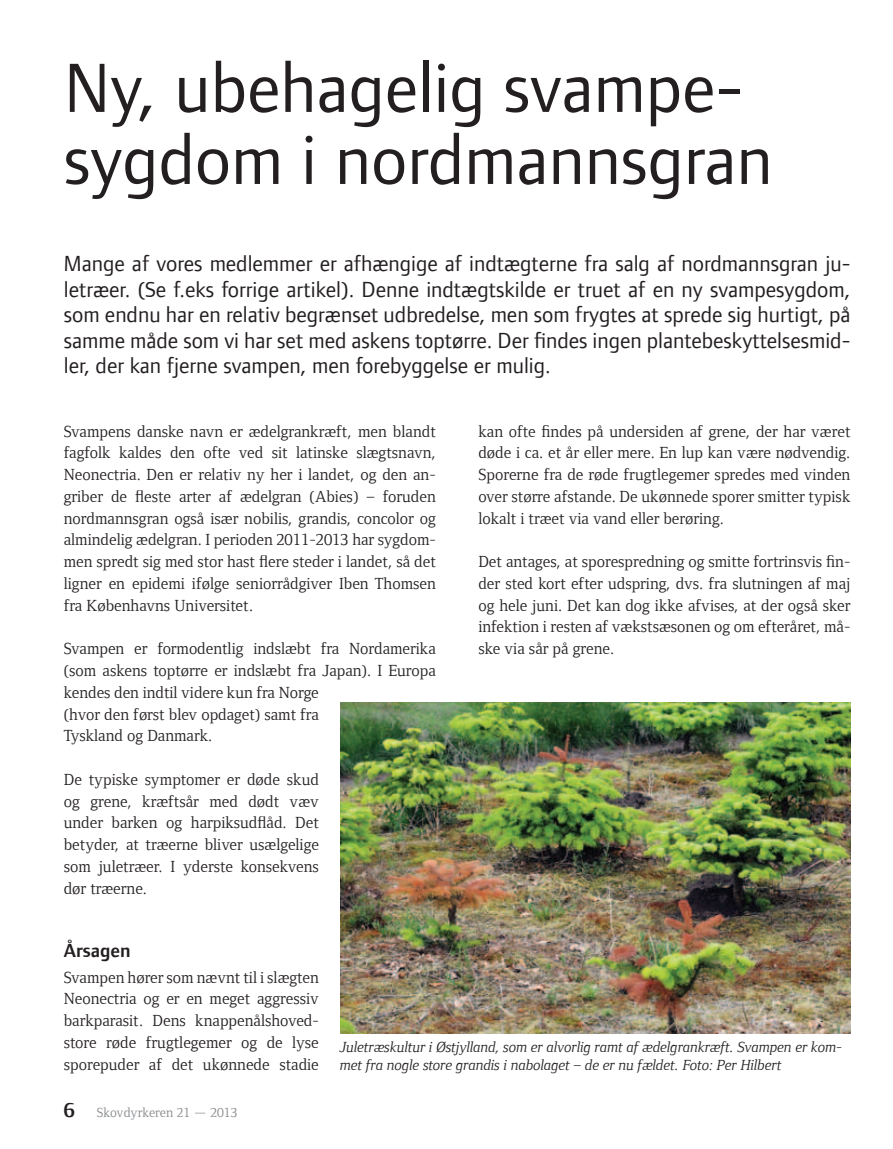
<style>
.page{position:relative;width:893px;height:1149px;background:#fff}
.page>*{position:absolute;margin:0;border:0;box-sizing:border-box;transform-origin:0 0}
.t1{font:72px/72px "Foundry Form Sans";color:#231f20}
.t2{font:22.5px/25.5px "Foundry Form Sans";color:#231f20;text-align:justify}
.t3{font:600 19.5px "Foundry Form Sans";color:#231f20}
.t4{font:16.5px/21.8px "Foundry Form Serif";color:#231f20;text-align:justify}
.t5{font:italic 15px/18px "Foundry Form Serif";color:#231f20}
.t6{font:13.5px "Foundry Form Serif";color:#87898c}
.s1{font-weight:700;font-size:21px;color:#231f20}
</style>
<div class="page">
<img style="left:340px;top:702px;width:510px;height:330px">
<p class="t1" style="left:64px;top:51px;width:710px">Ny, ubehagelig svampe&shy;sygdom i nordmannsgran</p>
<p class="t2" style="left:64px;top:251px;width:788px">Mange af vores medlemmer er afhængige af indtægterne fra salg af nordmannsgran ju&shy;letræer. (Se f.eks forrige artikel). Denne indtægtskilde er truet af en ny svampesygdom, som endnu har en relativ begrænset udbredelse, men som frygtes at sprede sig hurtigt, på samme måde som vi har set med askens toptørre. Der findes ingen plantebeskyttelsesmid&shy;ler, der kan fjerne svampen, men forebyggelse er mulig.</p>
<p class="t4" style="left:64px;top:420px;width:374px">Svampens danske navn er ædelgrankræft, men blandt fagfolk kaldes den ofte ved sit latinske slægtsnavn, Neonectria. Den er relativ ny her i landet, og den an&shy;griber de fleste arter af ædelgran (Abies) – foruden nordmannsgran også især nobilis, grandis, concolor og almindelig ædelgran. I perioden 2011-2013 har sygdom&shy;men spredt sig med stor hast flere steder i landet, så det ligner en epidemi ifølge seniorrådgiver Iben Thomsen fra Københavns Universitet.</p>
<p class="t4" style="left:64px;top:637px;width:374px;text-align:left">Svampen er formodentlig indslæbt fra Nordamerika (som askens toptørre er indslæbt fra Japan). I Europa kendes den indtil videre kun fra Norge<br>(hvor den først blev opdaget) samt fra<br>Tyskland og Danmark.</p>
<p class="t4" style="left:64px;top:768px;width:257px">De typiske symptomer er døde skud og grene, kræftsår med dødt væv under barken og harpiksudflåd. Det betyder, at træerne bliver usælgelige som juletræer. I yderste konsekvens dør træerne.</p>
<p class="t4" style="left:478px;top:420px;width:374px">kan ofte findes på undersiden af grene, der har været døde i ca. et år eller mere. En lup kan være nødvendig.<br>Sporerne fra de røde frugtlegemer spredes med vinden over større afstande. De ukønnede sporer smitter typisk lokalt i træet via vand eller berøring.</p>
<p class="t4" style="left:478px;top:550px;width:374px">Det antages, at sporespredning og smitte fortrinsvis fin&shy;der sted kort efter udspring, dvs. fra slutningen af maj og hele juni. Det kan dog ikke afvises, at der også sker infektion i resten af vækstsæsonen og om efteråret, må&shy;ske via sår på grene.</p>
<p class="t3" style="left:64px;top:938px;width:68px">Årsagen</p>
<p class="t4" style="left:64px;top:965px;width:257px">Svampen hører som nævnt til i slægten Neonectria og er en meget aggressiv barkparasit. Dens knappenålshoved&shy;store røde frugtlegemer og de lyse sporepuder af det ukønnede stadie</p>
<p class="t6" style="left:64px;top:1104px;width:175px"><span class="s1">6</span> Skovdyrkeren 21 — 2013</p>
<p class="t5" style="left:340px;top:1037px;width:504px">Juletræskultur i Østjylland, som er alvorlig ramt af ædelgrankræft. Svampen er kom&shy;met fra nogle store grandis i nabolaget – de er nu fældet. Foto: Per Hilbert</p>
</div>
